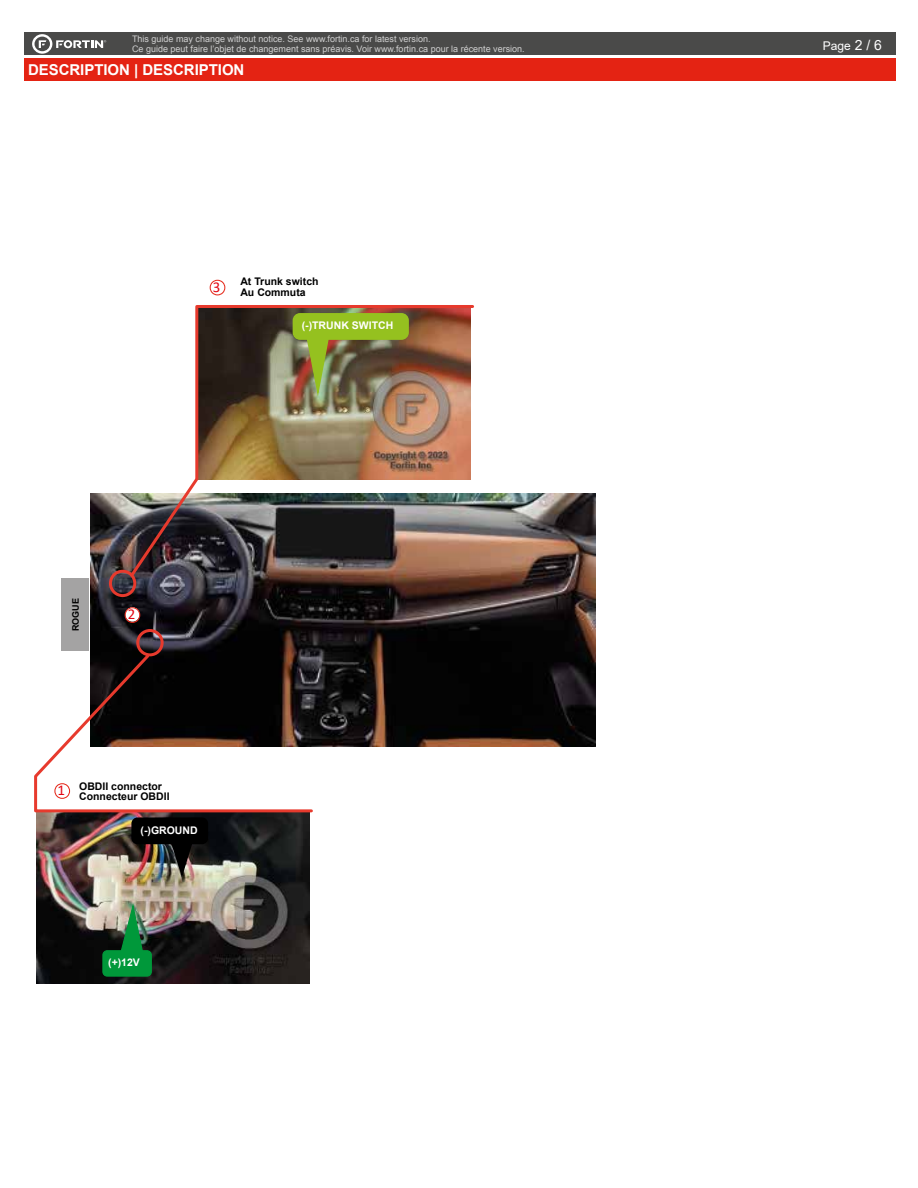
<style>
.page{position:relative;width:918px;height:1188px;background:#fff}
.page>*{position:absolute;margin:0;border:0;box-sizing:border-box;transform-origin:0 0}
.t1{font:700 15px "Arial";letter-spacing:-.005em;color:#fff}
.t2{font:15px "Calibri";color:#e30613}
.t3{font:12px "Arial";color:#fff}
.t4{font:700 10.5px/10.5px "Arial";color:#000}
.t5{font:700 10.5px "Arial";color:#fff}
.t6{font:9px/9.8px "Arial";color:#d0d0d0}
.t7{font:700 9px "Arial";color:#000}
.s1{font-size:13.95px}
</style>
<div class="page">
<div style="left:24px;top:33px;width:872px;height:22px;background:#4a4a49"></div>
<div style="left:24px;top:58px;width:872px;height:23px;background:#e42313"></div>
<svg style="left:32px;top:34px;width:74px;height:20px"></svg>
<div style="left:62px;top:578px;width:27px;height:73px;background:#a4a3a3"></div>
<img style="left:37px;top:814px;width:273px;height:169px">
<img style="left:90px;top:494px;width:505px;height:252px">
<svg style="left:210px;top:280px;width:15px;height:15px"></svg>
<div style="left:109px;top:570px;width:27px;height:27px;border:3px solid #e73a2d;border-radius:50%"></div>
<div style="left:136px;top:629px;width:28px;height:27px;border:3px solid #e73a2d;border-radius:50%"></div>
<svg style="left:34px;top:652px;width:280px;height:162px"></svg>
<svg style="left:54px;top:783px;width:16px;height:16px"></svg>
<img style="left:128px;top:305px;width:348px;height:274px">
<svg style="left:125px;top:607px;width:15px;height:16px"></svg>
<div style="left:132px;top:818px;width:75px;height:25px;background:#000;border-radius:5px"></div>
<div style="left:131px;top:817px;width:77px;height:27px;border:2px solid #000;border-radius:5px"></div>
<div style="left:103px;top:951px;width:48px;height:25px;background:#00983a;border-radius:4px"></div>
<div style="left:102px;top:950px;width:50px;height:27px;border:1px solid #00983a;border-radius:4px"></div>
<svg style="left:119px;top:901px;width:25px;height:51px"></svg>
<svg style="left:169px;top:841px;width:26px;height:39px"></svg>
<div style="left:293px;top:314px;width:115px;height:25px;background:#95c11f;border-radius:7px"></div>
<div style="left:293px;top:313px;width:116px;height:27px;border:2px solid #95c11f;border-radius:7px"></div>
<svg style="left:305px;top:337px;width:26px;height:63px;background:#8f9d47"></svg>
<p class="t6" style="left:132px;top:34px;width:394px">This guide may change without notice. See www.fortin.ca for latest version.<br>Ce guide peut faire l’objet de changement sans préavis. Voir www.fortin.ca pour la récente version.</p>
<h1 class="t1" style="left:28px;top:59px;width:218px">DESCRIPTION | DESCRIPTION</h1>
<p class="t2" style="left:213px;top:276px;width:9px">3</p>
<p class="t4" style="left:240px;top:277px;width:80px">At Trunk switch<br>Au Commuta</p>
<p class="t5" style="left:302px;top:318px;width:93px">(-)TRUNK SWITCH</p>
<p class="t7" style="left:69px;top:631px;width:35px;rotate:-90deg">ROGUE</p>
<p class="t2" style="left:128px;top:604px;width:9px">2</p>
<p class="t2" style="left:58px;top:780px;width:9px">1</p>
<p class="t4" style="left:79px;top:781px;width:92px">OBDII connector<br>Connecteur OBDII</p>
<p class="t5" style="left:141px;top:823px;width:59px">(-)GROUND</p>
<p class="t5" style="left:108px;top:955px;width:33px">(+)12V</p>
<h2 class="t3" style="left:823px;top:38px;width:61px">Page <span class="s1">2 / 6</span></h2>
</div>
